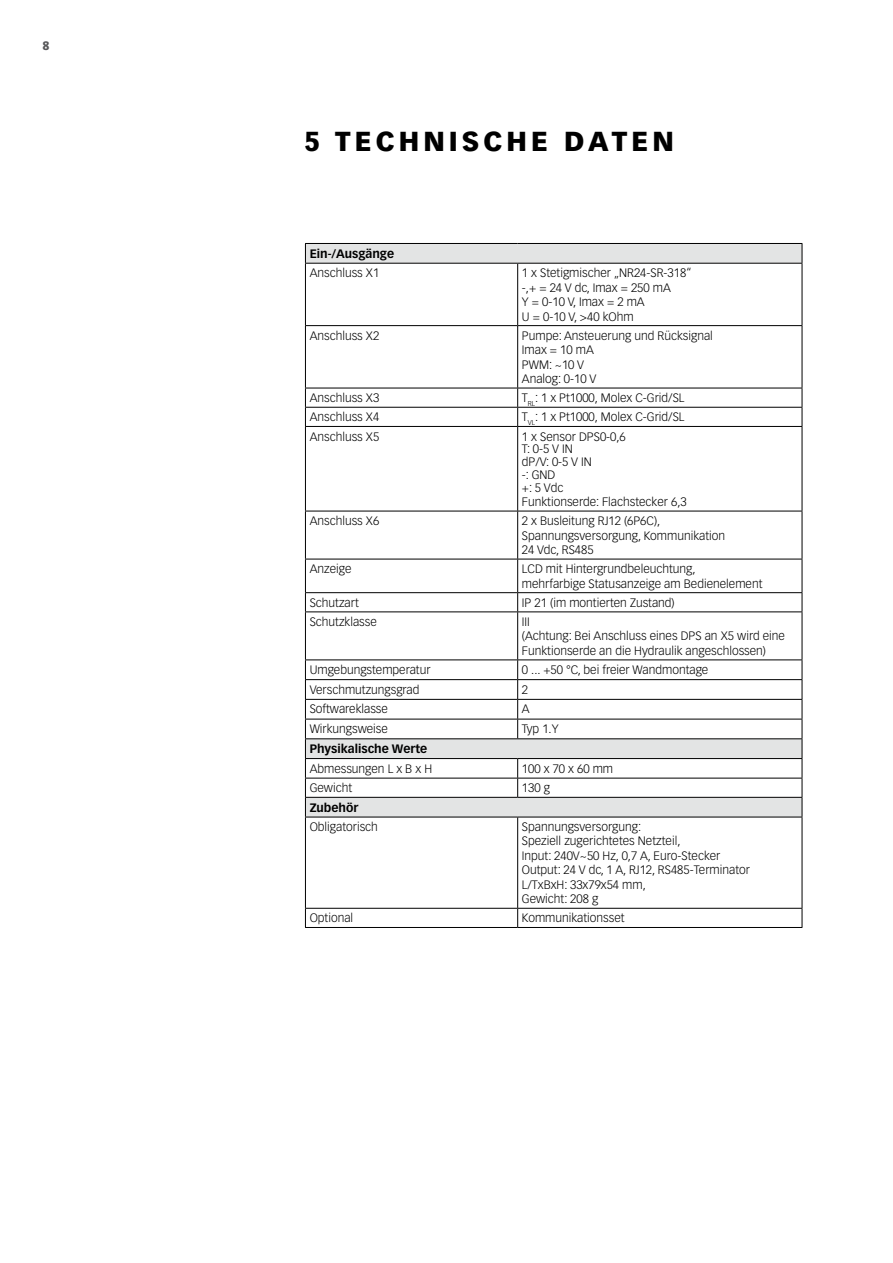
<style>
.page{position:relative;width:893px;height:1263px;background:#fff}
.page>*{position:absolute;margin:0;border:0;box-sizing:border-box;transform-origin:0 0}
.t1{font:900 27px "Vectora LH";letter-spacing:.15em;color:#000}
.t2{font:300 12px/14.4px "Vectora LH";color:#000}
.t3{font:700 12px "Vectora LH";color:#000}
.t4{font:900 12px "Vectora LH";color:#58585a}
</style>
<div class="page">
<div style="left:305px;top:243px;width:497px;height:20px;background:#e3e4e4"></div>
<svg style="left:802px;top:244px;width:1px;height:19px"></svg>
<svg style="left:305px;top:244px;width:1px;height:19px"></svg>
<hr style="left:305px;top:243px;width:213px;height:1px;background:#000">
<hr style="left:518px;top:243px;width:284px;height:1px;background:#000">
<hr style="left:305px;top:264px;width:1px;height:61px;background:#000">
<hr style="left:305px;top:326px;width:1px;height:62px;background:#000">
<svg style="left:305px;top:389px;width:1px;height:37px"></svg>
<hr style="left:305px;top:427px;width:1px;height:84px;background:#000">
<hr style="left:305px;top:511px;width:1px;height:48px;background:#000">
<hr style="left:305px;top:263px;width:213px;height:1px;background:#000">
<hr style="left:305px;top:325px;width:213px;height:1px;background:#000">
<hr style="left:305px;top:388px;width:213px;height:1px;background:#000">
<hr style="left:305px;top:407px;width:213px;height:1px;background:#000">
<hr style="left:305px;top:426px;width:213px;height:1px;background:#000">
<hr style="left:305px;top:511px;width:213px;height:1px;background:#000">
<hr style="left:517px;top:264px;width:1px;height:61px;background:#000">
<hr style="left:517px;top:326px;width:1px;height:62px;background:#000">
<svg style="left:517px;top:388px;width:1px;height:38px"></svg>
<hr style="left:517px;top:427px;width:1px;height:84px;background:#000">
<hr style="left:517px;top:511px;width:1px;height:48px;background:#000">
<hr style="left:802px;top:264px;width:1px;height:61px;background:#000">
<hr style="left:518px;top:263px;width:284px;height:1px;background:#000">
<hr style="left:802px;top:326px;width:1px;height:62px;background:#000">
<hr style="left:518px;top:325px;width:284px;height:1px;background:#000">
<svg style="left:802px;top:388px;width:1px;height:38px"></svg>
<hr style="left:802px;top:427px;width:1px;height:84px;background:#000">
<hr style="left:802px;top:511px;width:1px;height:48px;background:#000">
<hr style="left:518px;top:388px;width:284px;height:1px;background:#000">
<hr style="left:518px;top:407px;width:284px;height:1px;background:#000">
<hr style="left:518px;top:426px;width:284px;height:1px;background:#000">
<hr style="left:518px;top:511px;width:284px;height:1px;background:#000">
<hr style="left:305px;top:559px;width:1px;height:33px;background:#000">
<hr style="left:305px;top:559px;width:213px;height:1px;background:#000">
<hr style="left:517px;top:559px;width:1px;height:33px;background:#000">
<hr style="left:802px;top:559px;width:1px;height:33px;background:#000">
<hr style="left:518px;top:559px;width:284px;height:1px;background:#000">
<svg style="left:305px;top:593px;width:1px;height:18px"></svg>
<hr style="left:305px;top:592px;width:213px;height:1px;background:#000">
<svg style="left:517px;top:593px;width:1px;height:18px"></svg>
<svg style="left:802px;top:593px;width:1px;height:18px"></svg>
<hr style="left:518px;top:592px;width:284px;height:1px;background:#000">
<hr style="left:305px;top:612px;width:1px;height:47px;background:#000">
<hr style="left:305px;top:611px;width:213px;height:1px;background:#000">
<hr style="left:517px;top:612px;width:1px;height:47px;background:#000">
<hr style="left:802px;top:612px;width:1px;height:47px;background:#000">
<hr style="left:518px;top:611px;width:284px;height:1px;background:#000">
<hr style="left:305px;top:659px;width:213px;height:1px;background:#000">
<hr style="left:518px;top:659px;width:284px;height:1px;background:#000">
<hr style="left:305px;top:817px;width:213px;height:1px;background:#000">
<hr style="left:518px;top:817px;width:284px;height:1px;background:#000">
<hr style="left:305px;top:817px;width:1px;height:91px;background:#000">
<hr style="left:517px;top:817px;width:1px;height:91px;background:#000">
<hr style="left:802px;top:817px;width:1px;height:91px;background:#000">
<svg style="left:305px;top:909px;width:1px;height:18px"></svg>
<hr style="left:305px;top:908px;width:213px;height:1px;background:#000">
<svg style="left:517px;top:909px;width:1px;height:18px"></svg>
<svg style="left:305px;top:660px;width:498px;height:157px"></svg>
<svg style="left:802px;top:909px;width:1px;height:18px"></svg>
<hr style="left:518px;top:679px;width:284px;height:1px;background:#000">
<hr style="left:518px;top:908px;width:284px;height:1px;background:#000">
<hr style="left:305px;top:927px;width:213px;height:1px;background:#000">
<hr style="left:518px;top:927px;width:284px;height:1px;background:#000">
<p class="t4" style="left:43px;top:38px;width:9px">8</p>
<h1 class="t1" style="left:304px;top:125px;width:371px">5 TECHNISCHE DATEN</h1>
<p class="t3" style="left:310px;top:247px;width:86px">Ein-/Ausgänge</p>
<p class="t2" style="left:310px;top:266px;width:71px">Anschluss X1</p>
<p class="t2" style="left:522px;top:266px;width:171px">1 x Stetigmischer „NR24-SR-318“ -,+ = 24 V dc, Imax = 250 mA<br>Y = 0-10 V, Imax = 2 mA<br>U = 0-10 V, &gt;40 kOhm</p>
<p class="t2" style="left:310px;top:328px;width:71px">Anschluss X2</p>
<p class="t2" style="left:522px;top:328px;width:192px">Pumpe: Ansteuerung und Rücksignal<br>Imax = 10 mA<br>PWM: ~10 V<br>Analog: 0-10 V</p>
<p class="t2" style="left:310px;top:391px;width:71px">Anschluss X3</p>
<p class="t2" style="left:522px;top:391px;width:164px">T<sub>RL</sub>: 1 x Pt1000, Molex C-Grid/SL</p>
<p class="t2" style="left:310px;top:410px;width:71px">Anschluss X4</p>
<p class="t2" style="left:522px;top:410px;width:164px">T<sub>VL</sub>: 1 x Pt1000, Molex C-Grid/SL</p>
<p class="t2" style="left:310px;top:429px;width:71px">Anschluss X5</p>
<p class="t2" style="left:522px;top:430px;width:105px;line-height:12.8px">1 x Sensor DPS0-0,6<br>T: 0-5 V IN<br>dP/V: 0-5 V IN<br>-: GND<br>+: 5 Vdc</p>
<p class="t2" style="left:522px;top:495px;width:166px">Funktionserde: Flachstecker 6,3</p>
<p class="t2" style="left:310px;top:514px;width:71px">Anschluss X6</p>
<p class="t2" style="left:522px;top:514px;width:205px">2 x Busleitung RJ12 (6P6C),<br>Spannungsversorgung, Kommunikation<br>24 Vdc, RS485</p>
<p class="t2" style="left:310px;top:562px;width:43px">Anzeige</p>
<p class="t2" style="left:522px;top:562px;width:242px">LCD mit Hintergrundbeleuchtung,<br>mehrfarbige Statusanzeige am Bedienelement</p>
<p class="t2" style="left:310px;top:595px;width:51px">Schutzart</p>
<p class="t2" style="left:522px;top:595px;width:154px">IP 21 (im montierten Zustand)</p>
<p class="t2" style="left:310px;top:615px;width:69px">Schutzklasse</p>
<p class="t2" style="left:522px;top:615px;width:265px">III<br>(Achtung: Bei Anschluss eines DPS an X5 wird eine<br>Funktionserde an die Hydraulik angeschlossen)</p>
<p class="t2" style="left:310px;top:663px;width:122px">Umgebungstemperatur</p>
<p class="t2" style="left:522px;top:663px;width:188px">0 ... +50 °C, bei freier Wandmontage</p>
<p class="t2" style="left:310px;top:682px;width:111px">Verschmutzungsgrad</p>
<p class="t2" style="left:522px;top:682px;width:8px">2</p>
<p class="t2" style="left:310px;top:702px;width:80px">Softwareklasse</p>
<p class="t2" style="left:522px;top:702px;width:9px">A</p>
<p class="t2" style="left:310px;top:722px;width:80px">Wirkungsweise</p>
<p class="t2" style="left:522px;top:722px;width:38px">Typ 1.Y</p>
<p class="t3" style="left:310px;top:742px;width:119px">Physikalische Werte</p>
<p class="t2" style="left:310px;top:761px;width:124px">Abmessungen L x B x H</p>
<p class="t2" style="left:522px;top:761px;width:93px">100 x 70 x 60 mm</p>
<p class="t2" style="left:310px;top:781px;width:44px">Gewicht</p>
<p class="t2" style="left:522px;top:781px;width:30px">130 g</p>
<p class="t3" style="left:310px;top:800px;width:50px">Zubehör</p>
<p class="t2" style="left:310px;top:820px;width:70px">Obligatorisch</p>
<p class="t2" style="left:522px;top:820px;width:230px">Spannungsversorgung:<br>Speziell zugerichtetes Netzteil,<br>Input: 240V~50 Hz, 0,7 A, Euro-Stecker<br>Output: 24 V dc, 1 A, RJ12, RS485-Terminator<br>L/TxBxH: 33x79x54 mm,<br>Gewicht: 208 g</p>
<p class="t2" style="left:310px;top:911px;width:45px">Optional</p>
<p class="t2" style="left:522px;top:911px;width:104px">Kommunikationsset</p>
</div>
